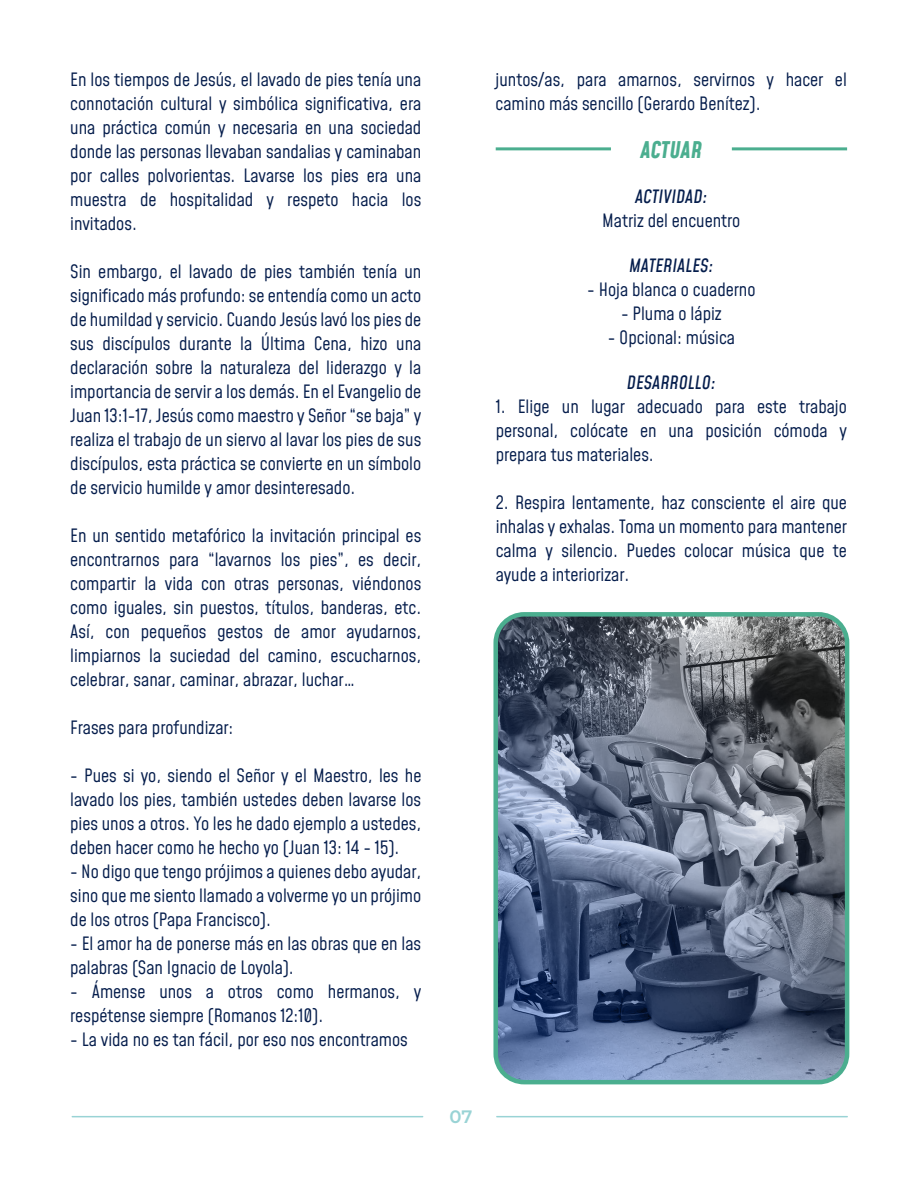
<style>
.page{position:relative;width:918px;height:1188px;background:#fff}
.page>*{position:absolute;margin:0;border:0;box-sizing:border-box;transform-origin:0 0}
.t1{font:italic 700 22.5px "Mohave";color:#4bae8f}
.t2{font:18px/24px "Mohave";color:#051d4c;text-align:justify}
.t3{font:italic 500 18px "Mohave";color:#051d4c}
.t4{font:600 18px "Montserrat";color:#99d3d5}
</style>
<div class="page">
<hr style="left:496px;top:147px;width:115px;height:3px;background:#4bae8f">
<hr style="left:732px;top:147px;width:115px;height:3px;background:#4bae8f">
<hr style="left:72px;top:1116px;width:351px;height:1px;background:#99d3d5">
<hr style="left:496px;top:1116px;width:352px;height:1px;background:#99d3d5">
<svg style="left:498px;top:617px;width:349px;height:465px;background:#5f6a81"></svg>
<div style="left:493px;top:612px;width:356px;height:472px;border:4px solid #4bae8f;border-radius:28px"></div>
<p class="t2" style="left:70px;top:69px;width:353px">En los tiempos de Jesús, el lavado de pies tenía una connotación cultural y simbólica significativa, era una práctica común y necesaria en una sociedad donde las personas llevaban sandalias y caminaban por calles polvorientas. Lavarse los pies era una muestra de hospitalidad y respeto hacia los invitados.</p>
<p class="t2" style="left:70px;top:261px;width:353px">Sin embargo, el lavado de pies también tenía un significado más profundo: se entendía como un acto de humildad y servicio. Cuando Jesús lavó los pies de sus discípulos durante la Última Cena, hizo una declaración sobre la naturaleza del liderazgo y la importancia de servir a los demás. En el Evangelio de Juan 13:1-17, Jesús como maestro y Señor “se baja” y realiza el trabajo de un siervo al lavar los pies de sus discípulos, esta práctica se convierte en un símbolo de servicio humilde y amor desinteresado.</p>
<p class="t2" style="left:70px;top:525px;width:353px">En un sentido metafórico la invitación principal es encontrarnos para “lavarnos los pies”, es decir, compartir la vida con otras personas, viéndonos como iguales, sin puestos, títulos, banderas, etc.<br>Así, con pequeños gestos de amor ayudarnos, limpiarnos la suciedad del camino, escucharnos, celebrar, sanar, caminar, abrazar, luchar…</p>
<p class="t2" style="left:70px;top:717px;width:165px">Frases para profundizar:</p>
<p class="t2" style="left:70px;top:765px;width:353px">- Pues si yo, siendo el Señor y el Maestro, les he lavado los pies, también ustedes deben lavarse los pies unos a otros. Yo les he dado ejemplo a ustedes, deben hacer como he hecho yo (Juan 13: 14 - 15).</p>
<p class="t2" style="left:70px;top:861px;width:353px">- No digo que tengo prójimos a quienes debo ayudar, sino que me siento llamado a volverme yo un prójimo de los otros (Papa Francisco).</p>
<p class="t2" style="left:70px;top:933px;width:353px">- El amor ha de ponerse más en las obras que en las palabras (San Ignacio de Loyola).</p>
<p class="t2" style="left:70px;top:981px;width:353px">- Ámense unos a otros como hermanos, y respétense siempre (Romanos 12:10).</p>
<p class="t2" style="left:70px;top:1029px;width:339px">- La vida no es tan fácil, por eso nos encontramos</p>
<p class="t2" style="left:496px;top:69px;width:353px">juntos/as, para amarnos, servirnos y hacer el camino más sencillo (Gerardo Benítez).</p>
<p class="t1" style="left:641px;top:136px;width:63px">ACTUAR</p>
<p class="t3" style="left:635px;top:185px;width:74px">ACTIVIDAD:</p>
<p class="t2" style="left:602px;top:210px;width:140px">Matriz del encuentro</p>
<p class="t3" style="left:629px;top:254px;width:86px">MATERIALES:</p>
<p class="t2" style="left:587px;top:279px;width:170px">- Hoja blanca o cuaderno</p>
<p class="t2" style="left:621px;top:303px;width:102px">- Pluma o lápiz</p>
<p class="t2" style="left:608px;top:327px;width:129px">- Opcional: música</p>
<p class="t3" style="left:627px;top:371px;width:91px">DESARROLLO:</p>
<p class="t2" style="left:496px;top:396px;width:353px">1. Elige un lugar adecuado para este trabajo personal, colócate en una posición cómoda y prepara tus materiales.</p>
<p class="t2" style="left:496px;top:492px;width:353px">2. Respira lentamente, haz consciente el aire que inhalas y exhalas. Toma un momento para mantener calma y silencio. Puedes colocar música que te ayude a interiorizar.</p>
<p class="t4" style="left:450px;top:1103px;width:24px">07</p>
</div>
